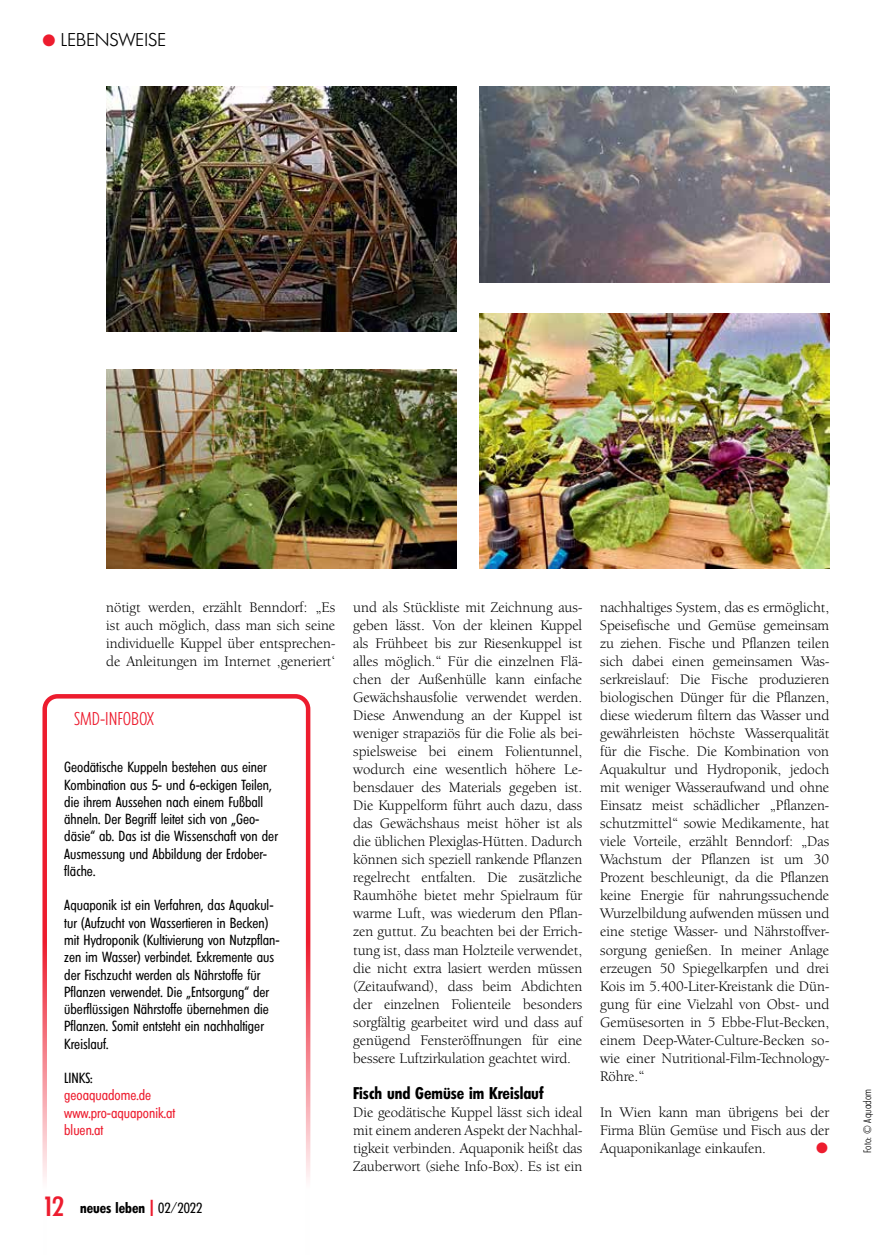
<style>
.page{position:relative;width:893px;height:1255px;background:#fff}
.page>*{position:absolute;margin:0;border:0;box-sizing:border-box;transform-origin:0 0}
.t1{font:300 18px "Limerick";letter-spacing:.02em;color:#000}
.t2{font:300 18px "Climerick";color:#ed1c2e}
.t3{font:600 16.5px "Climerick";color:#000}
.t4{font:15px/18px "Berkeley Oldstyle IT Cby BT";color:#000;text-align:justify}
.t5{font:15px "Zapf Dingbats ITC";color:#ed1c2e}
.t6{font:14.25px/17.2px "Climerick";color:#000}
.t7{font:14.25px/17.2px "Climerick";color:#ed1c2e}
.t8{font:600 14.25px "Climerick";color:#000}
.t9{font:300 10.5px "Climerick";color:#000}
.s1{color:#ed1c2e}
.s2{font-weight:500;font-size:27px;color:#ed1c2e}
.s3{font-weight:400;font-size:22.5px;color:#ed1c2e}
.s4{font-weight:400}
</style>
<div class="page">
<svg style="left:42px;top:694px;width:268px;height:485px"></svg>
<img style="left:106px;top:86px;width:350px;height:246px">
<img style="left:479px;top:86px;width:350px;height:197px">
<img style="left:106px;top:370px;width:350px;height:198px">
<img style="left:479px;top:313px;width:350px;height:256px">
<p class="t1" style="left:43px;top:29px;width:125px"><span class="s1">●</span> LEBENSWEISE</p>
<p class="t4" style="left:106px;top:598px;width:230px">nötigt werden, erzählt Benndorf: „Es ist auch möglich, dass man sich seine individuelle Kuppel über entsprechen&shy;de Anleitungen im Internet ‚generiert‘</p>
<p class="t2" style="left:74px;top:708px;width:82px">SMD-INFOBOX</p>
<p class="t6" style="left:64px;top:759px;width:215px">Geodätische Kuppeln bestehen aus einer Kombination aus 5- und 6-eckigen Teilen, die ihrem Aussehen nach einem Fußball ähneln. Der Begriff leitet sich von „Geo&shy;däsie“ ab. Das ist die Wissenschaft von der Ausmessung und Abbildung der Erdober&shy;fläche.</p>
<p class="t6" style="left:64px;top:897px;width:217px">Aquaponik ist ein Verfahren, das Aquakul&shy;tur (Aufzucht von Wassertieren in Becken) mit Hydroponik (Kultivierung von Nutzpflan&shy;zen im Wasser) verbindet. Exkremente aus der Fischzucht werden als Nährstoffe für Pflanzen verwendet. Die „Entsorgung“ der überflüssigen Nährstoffe übernehmen die Pflanzen. Somit entsteht ein nachhaltiger Kreislauf.</p>
<p class="t6" style="left:64px;top:1070px;width:30px">LINKS:</p>
<p class="t7" style="left:64px;top:1087px;width:113px">geoaquadome.de www.pro-aquaponik.at bluen.at</p>
<p class="t8" style="left:43px;top:1199px;width:161px"><span class="s2">12</span> neues leben <span class="s3">I</span> <span class="s4">02/2022</span></p>
<p class="t4" style="left:353px;top:598px;width:230px">und als Stückliste mit Zeichnung aus&shy;geben lässt. Von der kleinen Kuppel als Frühbeet bis zur Riesenkuppel ist alles möglich.“ Für die einzelnen Flä&shy;chen der Außenhülle kann einfache Gewächshausfolie verwendet werden.<br>Diese Anwendung an der Kuppel ist weniger strapaziös für die Folie als bei&shy;spielsweise bei einem Folientunnel, wodurch eine wesentlich höhere Le&shy;bensdauer des Materials gegeben ist.<br>Die Kuppelform führt auch dazu, dass das Gewächshaus meist höher ist als die üblichen Plexiglas-Hütten. Dadurch können sich speziell rankende Pflanzen regelrecht entfalten. Die zusätzliche Raumhöhe bietet mehr Spielraum für warme Luft, was wiederum den Pflan&shy;zen guttut. Zu beachten bei der Errich&shy;tung ist, dass man Holzteile verwendet, die nicht extra lasiert werden müssen (Zeitaufwand), dass beim Abdichten der einzelnen Folienteile besonders sorgfältig gearbeitet wird und dass auf genügend Fensteröffnungen für eine bessere Luftzirkulation geachtet wird.</p>
<p class="t3" style="left:353px;top:1083px;width:192px">Fisch und Gemüse im Kreislauf</p>
<p class="t4" style="left:353px;top:1102px;width:230px">Die geodätische Kuppel lässt sich ideal mit einem anderen Aspekt der Nachhal&shy;tigkeit verbinden. Aquaponik heißt das Zauberwort (siehe Info-Box). Es ist ein</p>
<p class="t4" style="left:600px;top:598px;width:230px">nachhaltiges System, das es ermöglicht, Speisefische und Gemüse gemeinsam zu ziehen. Fische und Pflanzen teilen sich dabei einen gemeinsamen Was&shy;serkreislauf: Die Fische produzieren biologischen Dünger für die Pflanzen, diese wiederum filtern das Wasser und gewährleisten höchste Wasserqualität für die Fische. Die Kombination von Aquakultur und Hydroponik, jedoch mit weniger Wasseraufwand und ohne Einsatz meist schädlicher „Pflanzen&shy;schutzmittel“ sowie Medikamente, hat viele Vorteile, erzählt Benndorf: „Das Wachstum der Pflanzen ist um 30<br>Prozent beschleunigt, da die Pflanzen keine Energie für nahrungssuchende Wurzelbildung aufwenden müssen und eine stetige Wasser- und Nährstoffver&shy;sorgung genießen. In meiner Anlage erzeugen 50 Spiegelkarpfen und drei Kois im 5.400-Liter-Kreistank die Dün&shy;gung für eine Vielzahl von Obst- und Gemüsesorten in 5 Ebbe-Flut-Becken, einem Deep-Water-Culture-Becken so&shy;wie einer Nutritional-Film-Technology-Röhre.“</p>
<p class="t4" style="left:600px;top:1102px;width:230px">In Wien kann man übrigens bei der Firma Blün Gemüse und Fisch aus der Aquaponikanlage einkaufen.</p>
<p class="t5" style="left:816px;top:1140px;width:13px">●</p>
<p class="t9" style="left:862px;top:1152px;width:65px;rotate:-90deg">Foto: © Aquadom</p>
</div>
